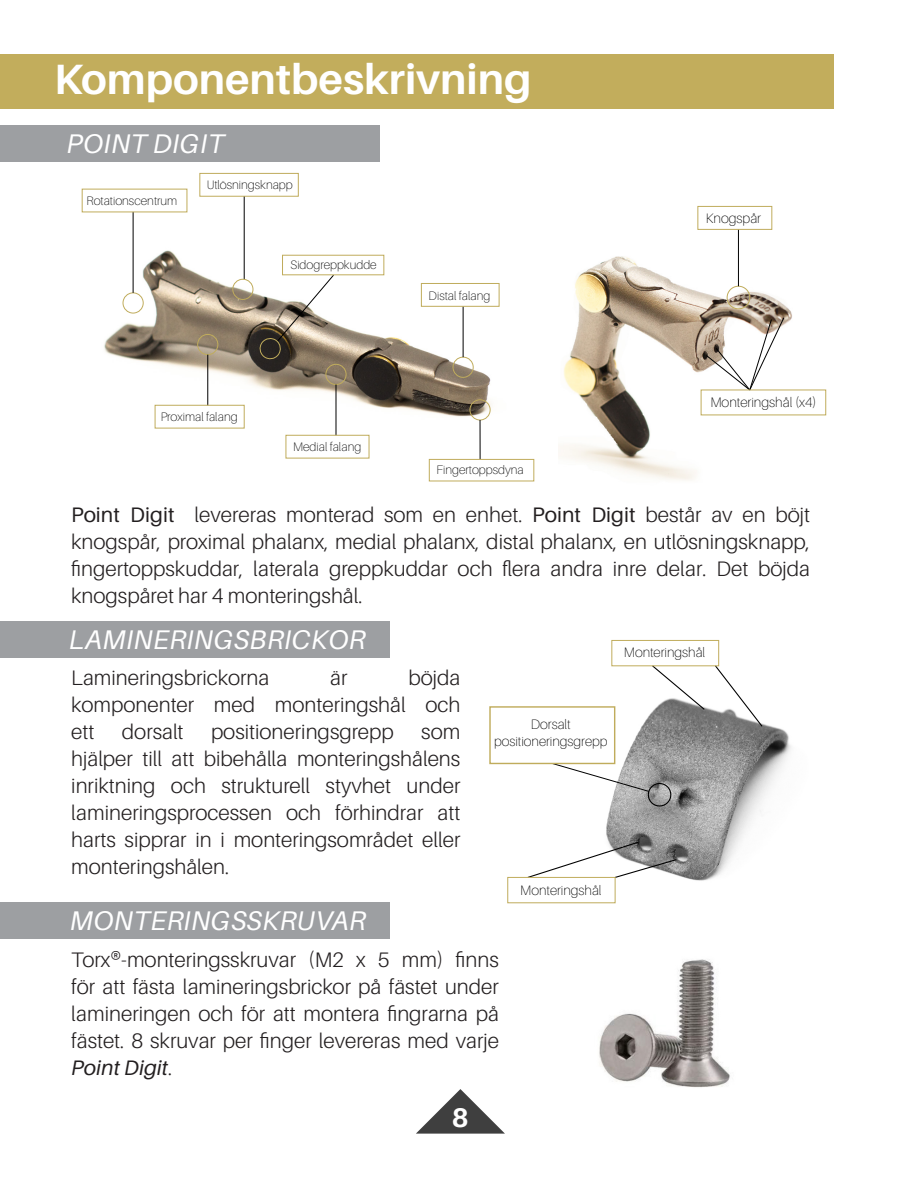
<style>
.page{position:relative;width:918px;height:1188px;background:#fff}
.page>*{position:absolute;margin:0;border:0;box-sizing:border-box;transform-origin:0 0}
.regular_paragraph{font:700 42.45px "Aileron";color:#fff}
.t1{font:italic 27px "Aileron";letter-spacing:.01em;color:#fff}
.Paragraph_Style_1{font:700 27px "Aileron";color:#fff}
.t2{font:300 21px/27px "Aileron";color:#231f20;text-align:justify}
.t3{font:100 13.8px "Aileron";color:#000}
.t4{font:100 13.65px/16.4px "Aileron";color:#000;text-align:center}
.t5{font:100 12.3px "Aileron";color:#000}
.s1{font-weight:400}
.s2{font-weight:400;font-style:italic}
</style>
<div class="page">
<img style="left:560px;top:251px;width:234px;height:229px">
<img style="left:81px;top:188px;width:453px;height:294px">
<div style="left:123px;top:292px;width:21px;height:22px;border:1px solid #c0ac5c;border-radius:50%"></div>
<hr style="left:133px;top:212px;width:1px;height:81px;background:#000">
<hr style="left:244px;top:196px;width:1px;height:83px;background:#000">
<div style="left:232px;top:279px;width:21px;height:21px;border:1px solid #c0ac5c;border-radius:50%"></div>
<div style="left:197px;top:334px;width:21px;height:21px;border:1px solid #c0ac5c;border-radius:50%"></div>
<hr style="left:207px;top:355px;width:1px;height:50px;background:#000">
<div style="left:325px;top:364px;width:22px;height:21px;border:1px solid #c0ac5c;border-radius:50%"></div>
<hr style="left:336px;top:385px;width:1px;height:50px;background:#000">
<div style="left:453px;top:357px;width:21px;height:21px;border:1px solid #c0ac5c;border-radius:50%"></div>
<hr style="left:463px;top:306px;width:1px;height:51px;background:#000">
<div style="left:469px;top:399px;width:22px;height:21px;border:1px solid #c0ac5c;border-radius:50%"></div>
<hr style="left:480px;top:420px;width:1px;height:39px;background:#000">
<svg style="left:258px;top:274px;width:77px;height:86px"></svg>
<div style="left:199px;top:173px;width:100px;height:24px;border:1px solid #c0ac5c"></div>
<div style="left:282px;top:255px;width:102px;height:20px;border:1px solid #c0ac5c"></div>
<div style="left:421px;top:283px;width:79px;height:24px;border:1px solid #c0ac5c"></div>
<div style="left:155px;top:405px;width:90px;height:24px;border:1px solid #c0ac5c"></div>
<div style="left:429px;top:459px;width:105px;height:22px;border:1px solid #c0ac5c"></div>
<div style="left:727px;top:286px;width:23px;height:23px;border:1px solid #c0ac5c;border-radius:50%"></div>
<hr style="left:738px;top:229px;width:1px;height:57px;background:#000">
<div style="left:697px;top:206px;width:75px;height:24px;border:1px solid #c0ac5c"></div>
<svg style="left:706px;top:317px;width:79px;height:72px"></svg>
<div style="left:285px;top:435px;width:84px;height:24px;border:1px solid #c0ac5c"></div>
<div style="left:0;top:902px;width:389px;height:37px;background:#9d9fa2"></div>
<div style="left:0;top:621px;width:389px;height:36px;background:#9d9fa2"></div>
<div style="left:0;top:125px;width:379px;height:37px;background:#9d9fa2"></div>
<div style="left:0;top:54px;width:833px;height:54px;background:#c2ad5c"></div>
<svg style="left:416px;top:1089px;width:89px;height:45px"></svg>
<img style="left:599px;top:959px;width:131px;height:129px">
<img style="left:606px;top:640px;width:185px;height:241px">
<svg style="left:551px;top:762px;width:121px;height:45px"></svg>
<div style="left:489px;top:706px;width:126px;height:58px;border:1px solid #c0ac5c"></div>
<svg style="left:526px;top:840px;width:152px;height:39px"></svg>
<svg style="left:651px;top:666px;width:55px;height:45px"></svg>
<svg style="left:714px;top:664px;width:50px;height:64px"></svg>
<div style="left:507px;top:877px;width:109px;height:26px;border:1px solid #c0ac5c"></div>
<div style="left:611px;top:640px;width:108px;height:26px;border:1px solid #c0ac5c"></div>
<p class="regular_paragraph" style="left:54px;top:56px;width:479px">Komponentbeskrivning</p>
<p class="t1" style="left:67px;top:129px;width:159px">POINT DIGIT</p>
<p class="t5" style="left:87px;top:194px;width:92px">Rotationscentrum</p>
<p class="t5" style="left:207px;top:178px;width:87px">Utlösningsknapp</p>
<p class="t5" style="left:290px;top:258px;width:88px">Sidogreppkudde</p>
<p class="t5" style="left:161px;top:410px;width:79px">Proximal falang</p>
<p class="t5" style="left:293px;top:440px;width:70px">Medial falang</p>
<p class="t5" style="left:429px;top:289px;width:63px">Distal falang</p>
<p class="t5" style="left:437px;top:463px;width:89px">Fingertoppsdyna</p>
<p class="t3" style="left:706px;top:211px;width:57px">Knogspår</p>
<p class="t3" style="left:710px;top:395px;width:108px">Monteringshål (x4)</p>
<p class="t2" style="left:71px;top:502px;width:740px"><span class="s1">Point Digit</span> levereras monterad som en enhet. <span class="s1">Point Digit</span> består av en böjt knogspår, proximal phalanx, medial phalanx, distal phalanx, en utlösningsknapp, fingertoppskuddar, laterala greppkuddar och flera andra inre delar. Det böjda knogspåret har 4 monteringshål.</p>
<p class="t1" style="left:69px;top:625px;width:298px">LAMINERINGSBRICKOR</p>
<p class="t2" style="left:71px;top:665px;width:391px;text-indent:337px">böjda komponenter med monteringshål och ett</p>
<p class="t2" style="left:71px;top:665px;width:199px">Lamineringsbrickorna</p>
<p class="t2" style="left:330px;top:665px;width:19px">är</p>
<p class="t2" style="left:122px;top:719px;width:63px">dorsalt</p>
<p class="t2" style="left:211px;top:719px;width:184px">positioneringsgrepp</p>
<p class="t2" style="left:71px;top:719px;width:391px;text-indent:350px">som hjälper till att bibehålla monteringshålens inriktning och strukturell styvhet under lamineringsprocessen och förhindrar att harts sipprar in i monteringsområdet eller monteringshålen.</p>
<p class="t1" style="left:70px;top:906px;width:298px">MONTERINGSSKRUVAR</p>
<p class="t4" style="left:494px;top:716px;width:115px">Dorsalt positioneringsgrepp</p>
<p class="t4" style="left:520px;top:883px;width:83px">Monteringshål</p>
<p class="t2" style="left:71px;top:947px;width:429px">Torx®-monteringsskruvar (M2 x 5 mm) finns för att fästa lamineringsbrickor på fästet under lamineringen och för att montera fingrarna på fästet. 8 skruvar per finger levereras med varje <span class="s2">Point Digit</span>.</p>
<p class="Paragraph_Style_1" style="left:452px;top:1102px;width:18px">8</p>
<p class="t4" style="left:624px;top:645px;width:83px">Monteringshål</p>
</div>
